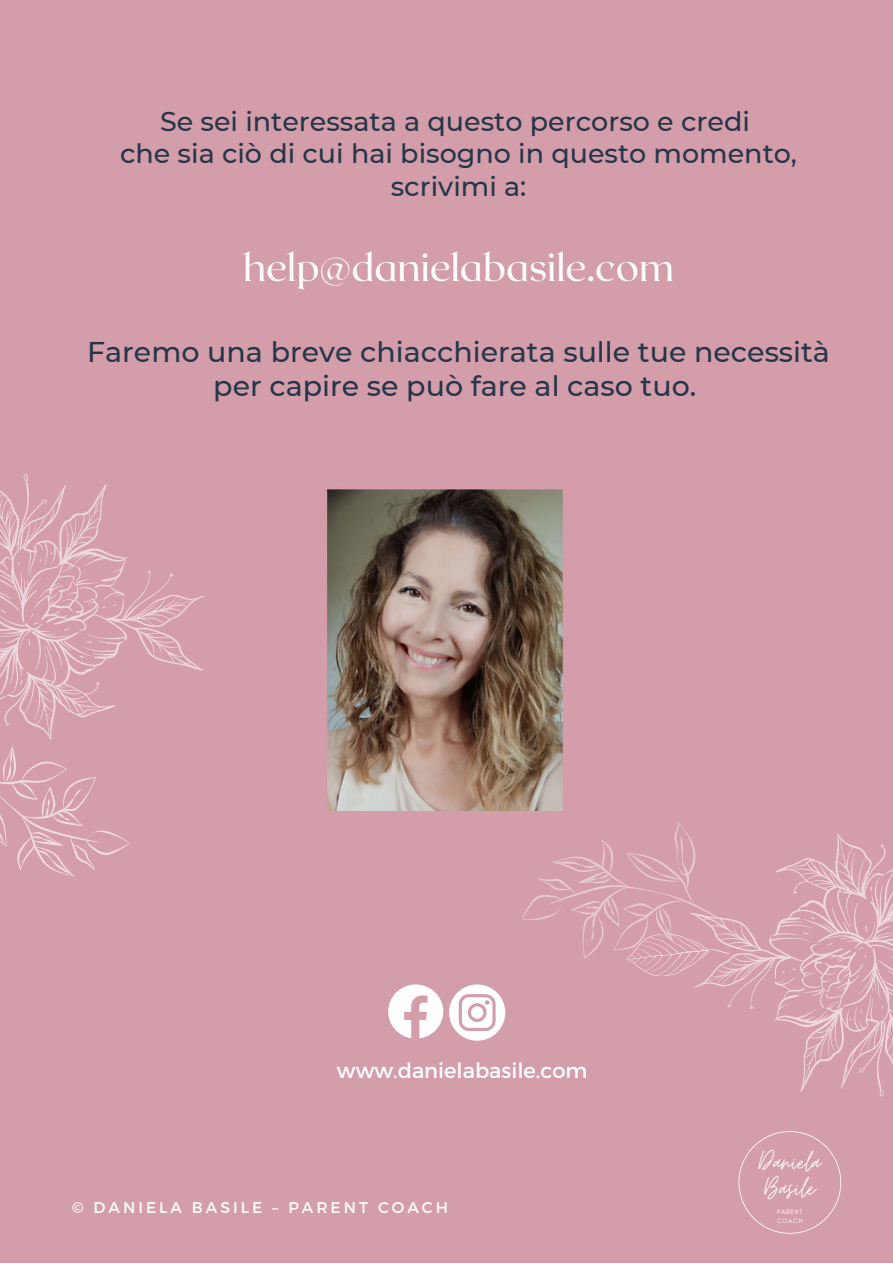
<style>
.page{position:relative;width:893px;height:1264px;background:#fff}
.page>*{position:absolute;margin:0;border:0;box-sizing:border-box;transform-origin:0 0}
.t1{font:39px "Roxborough CF";color:#fff}
.t2{font:33.15px/25.5px "Moon Time";color:#fff}
.t3{font:500 28.5px/33.8px "Montserrat";color:#263649;text-align:center}
.t4{font:500 27px "Montserrat";color:#263649}
.t5{font:21px "Montserrat";color:#fff}
.t6{font:15.45px "Montserrat";letter-spacing:.19em;color:#fff}
.t7{font:6.6px/8.9px "Glacial Indifference";letter-spacing:.115em;color:#fff}
</style>
<div class="page">
<div style="left:0;top:0;width:892px;height:1262px;background:#d49daa"></div>
<svg style="left:738px;top:1153px;width:103px;height:80px"></svg>
<svg style="left:449px;top:984px;width:56px;height:56px"></svg>
<svg style="left:388px;top:984px;width:55px;height:54px"></svg>
<svg style="left:727px;top:833px;width:165px;height:320px"></svg>
<svg style="left:522px;top:822px;width:208px;height:178px"></svg>
<img style="left:326px;top:489px;width:238px;height:322px">
<svg style="left:0;top:474px;width:205px;height:255px"></svg>
<svg style="left:0;top:729px;width:129px;height:148px"></svg>
<p class="t4" style="left:160px;top:104px;width:591px">Se sei interessata a questo percorso e credi</p>
<p class="t4" style="left:120px;top:137px;width:678px">che sia ciò di cui hai bisogno in questo momento,</p>
<p class="t4" style="left:391px;top:170px;width:137px">scrivimi a:</p>
<p class="t1" style="left:243px;top:242px;width:432px">help@danielabasile.com</p>
<p class="t3" style="left:87px;top:335px;width:744px">Faremo una breve chiacchierata sulle tue necessità per capire se può fare al caso tuo.</p>
<p class="t5" style="left:337px;top:1057px;width:252px">www.danielabasile.com</p>
<p class="t6" style="left:72px;top:1197px;width:377px">© DANIELA BASILE – PARENT COACH</p>
<p class="t2" style="left:758px;top:1149px;width:63px">Daniela<br>Basile</p>
<p class="t7" style="left:777px;top:1207px;width:27px">PARENT<br>COACH</p>
</div>
